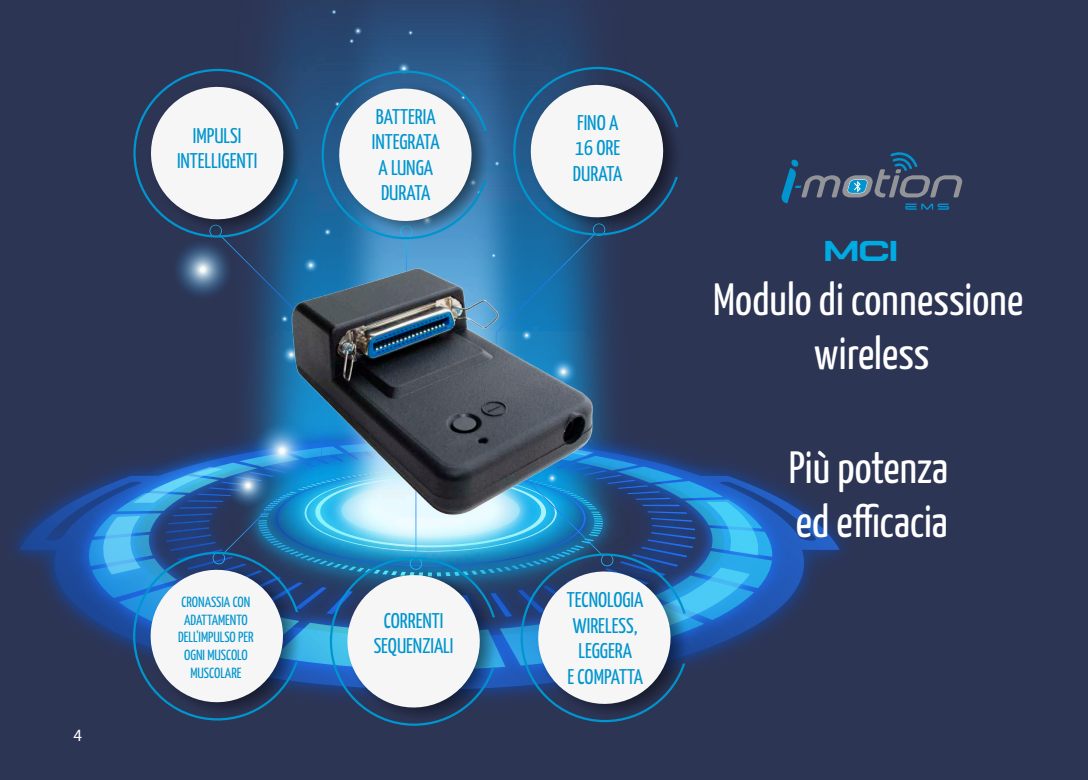
<style>
.page{position:relative;width:1088px;height:780px;background:#2d3555}
.page>*{position:absolute;margin:0;border:0;box-sizing:border-box;transform-origin:0 0}
.t1{font:45px/54px "Yanone Kaffeesatz";color:#fff;text-align:center}
.t2{font:700 30px "Plateia";color:#00abe2}
.t3{font:21.25px/25.5px "Yanone Kaffeesatz";color:#0095cf;text-align:center}
.t4{font:17.5px "Source Sans Pro";color:#fff}
.t5{font:14.62px/17.6px "Yanone Kaffeesatz";color:#0095cf;text-align:center}
</style>
<div class="page">
<img style="left:269px;top:0;width:323px;height:61px">
<svg style="left:19px;top:509px;width:821px;height:58px"></svg>
<img style="left:44px;top:500px;width:773px;height:98px">
<img style="left:57px;top:477px;width:745px;height:188px">
<svg style="left:103px;top:461px;width:655px;height:173px;background:#2e83c7"></svg>
<img style="left:319px;top:0;width:223px;height:61px">
<svg style="left:406px;top:29px;width:8px;height:7px"></svg>
<svg style="left:348px;top:26px;width:15px;height:18px"></svg>
<svg style="left:330px;top:8px;width:7px;height:7px"></svg>
<svg style="left:781px;top:152px;width:181px;height:58px"></svg>
<img style="left:133px;top:61px;width:556px;height:664px">
<p class="t3" style="left:177px;top:121px;width:82px">IMPULSI<br>INTELLIGENTI</p>
<p class="t4" style="left:74px;top:724px;width:10px">4</p>
<p class="t5" style="left:178px;top:592px;width:77px">CRONASSIA CON<br>ADATTAMENTO<br>DELL'IMPULSO PER<br>OGNI MUSCOLO<br>MUSCOLARE</p>
<p class="t3" style="left:372px;top:103px;width:69px">BATTERIA<br>INTEGRATA<br>A LUNGA<br>DURATA</p>
<p class="t3" style="left:573px;top:108px;width:51px;text-align:left">FINO A<br>16 ORE<br>DURATA</p>
<p class="t3" style="left:374px;top:606px;width:81px">CORRENTI<br>SEQUENZIALI</p>
<p class="t3" style="left:567px;top:586px;width:78px">TECNOLOGIA<br>WIRELESS,<br>LEGGERA<br>E COMPATTA</p>
<h2 class="t2" style="left:824px;top:233px;width:75px">MCI</h2>
<h1 class="t1" style="left:713px;top:270px;width:312px">Modulo di connessione wireless</h1>
<h1 class="t1" style="left:789px;top:438px;width:161px;text-align:left">Più potenza ed efficacia</h1>
</div>
